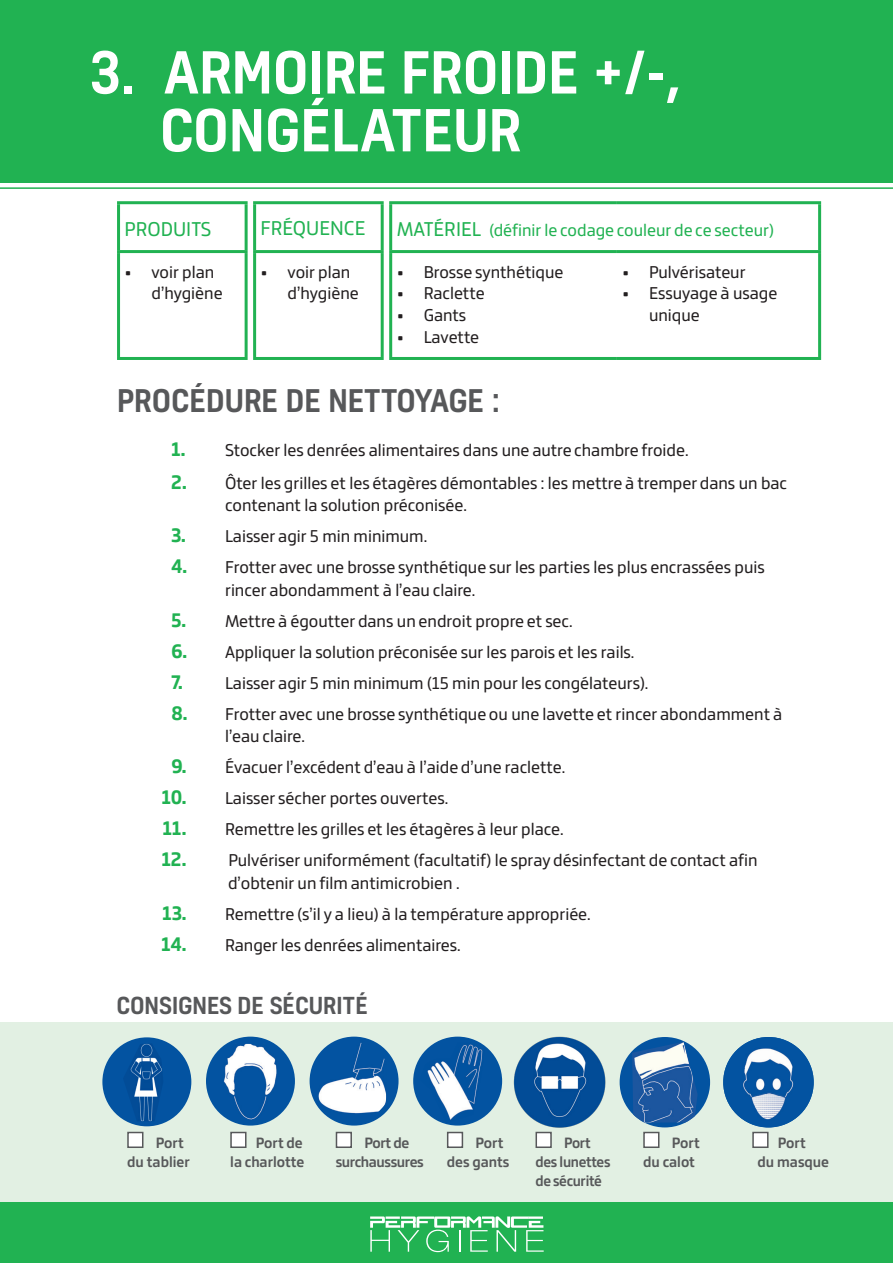
<style>
.page{position:relative;width:893px;height:1263px;background:#fff}
.page>*{position:absolute;margin:0;border:0;box-sizing:border-box;transform-origin:0 0}
.TITRE_ZONE{font:500 55.5px/57.8px "Kelson";color:#fff}
.PROCEDURE_NETT{font:500 30px "Kelson";color:#57585a}
.t1{font:500 22.5px "Kelson";color:#57585a}
.t2{font:21px "Bronkoh";color:#21b252}
.t3{font:18px/22.5px "Bronkoh";color:#231f20}
.t4{font:18px "Bronkoh";color:#21b252}
.t5{font:700 15.75px/18.9px "Bronkoh";letter-spacing:-.005em;color:#57585a}
.s1{font-size:21px}
.s2{font-weight:700;font-size:25.5px;color:#21b252}
</style>
<div class="page">
<div style="left:0;top:1022px;width:893px;height:187px;background:#e2f0e3"></div>
<div style="left:0;top:1202px;width:893px;height:61px;background:#21b252"></div>
<div style="left:127px;top:1132px;width:16px;height:16px;background:#fff;border:2px solid #57585a"></div>
<div style="left:230px;top:1132px;width:17px;height:16px;background:#fff;border:2px solid #57585a"></div>
<div style="left:336px;top:1132px;width:16px;height:16px;background:#fff;border:2px solid #57585a"></div>
<div style="left:447px;top:1132px;width:16px;height:16px;background:#fff;border:2px solid #57585a"></div>
<div style="left:535px;top:1132px;width:17px;height:16px;background:#fff;border:2px solid #57585a"></div>
<div style="left:643px;top:1132px;width:16px;height:16px;background:#fff;border:2px solid #57585a"></div>
<div style="left:752px;top:1132px;width:16px;height:16px;background:#fff;border:2px solid #57585a"></div>
<svg style="left:370px;top:1216px;width:174px;height:36px"></svg>
<div style="left:620px;top:1037px;width:90px;height:90px;background:#0353a1;border-radius:50%"></div>
<img style="left:632px;top:1042px;width:66px;height:81px">
<img style="left:723px;top:1037px;width:91px;height:90px;border-radius:45px">
<img style="left:513px;top:1036px;width:93px;height:92px">
<div style="left:102px;top:1037px;width:89px;height:89px;background:#0353a1;border-radius:50%"></div>
<img style="left:123px;top:1043px;width:40px;height:78px">
<div style="left:206px;top:1036px;width:89px;height:89px;background:#0353a1;border-radius:50%"></div>
<img style="left:220px;top:1044px;width:61px;height:77px">
<div style="left:310px;top:1036px;width:89px;height:89px;background:#0353a1;border-radius:50%"></div>
<img style="left:318px;top:1040px;width:68px;height:76px">
<div style="left:413px;top:1036px;width:89px;height:89px;background:#0353a1;border-radius:50%"></div>
<img style="left:420px;top:1043px;width:65px;height:80px">
<hr style="left:117px;top:204px;width:3px;height:46px;background:#21b252">
<hr style="left:117px;top:201px;width:131px;height:3px;background:#21b252">
<hr style="left:245px;top:204px;width:3px;height:46px;background:#21b252">
<hr style="left:253px;top:204px;width:3px;height:46px;background:#21b252">
<hr style="left:253px;top:201px;width:131px;height:3px;background:#21b252">
<hr style="left:381px;top:204px;width:3px;height:46px;background:#21b252">
<hr style="left:389px;top:204px;width:3px;height:46px;background:#21b252">
<hr style="left:389px;top:201px;width:227px;height:3px;background:#21b252">
<hr style="left:616px;top:201px;width:205px;height:3px;background:#21b252">
<hr style="left:818px;top:204px;width:3px;height:46px;background:#21b252">
<hr style="left:117px;top:253px;width:3px;height:104px;background:#21b252">
<hr style="left:117px;top:250px;width:131px;height:3px;background:#21b252">
<hr style="left:117px;top:357px;width:131px;height:3px;background:#21b252">
<hr style="left:245px;top:253px;width:3px;height:104px;background:#21b252">
<hr style="left:253px;top:253px;width:3px;height:104px;background:#21b252">
<hr style="left:253px;top:250px;width:131px;height:3px;background:#21b252">
<hr style="left:253px;top:357px;width:131px;height:3px;background:#21b252">
<hr style="left:381px;top:253px;width:3px;height:104px;background:#21b252">
<hr style="left:389px;top:253px;width:3px;height:104px;background:#21b252">
<hr style="left:389px;top:250px;width:227px;height:3px;background:#21b252">
<hr style="left:389px;top:357px;width:227px;height:3px;background:#21b252">
<hr style="left:616px;top:250px;width:205px;height:3px;background:#21b252">
<hr style="left:818px;top:253px;width:3px;height:104px;background:#21b252">
<hr style="left:616px;top:357px;width:205px;height:3px;background:#21b252">
<div style="left:0;top:0;width:893px;height:182px;background:#21b252"></div>
<hr style="left:0;top:187px;width:893px;height:2px;background:#21b252">
<p class="TITRE_ZONE" style="left:160px;top:42px;width:523px;text-indent:-69px">3. ARMOIRE FROIDE +/-,<br>CONGÉLATEUR</p>
<p class="t2" style="left:125px;top:217px;width:88px">PRODUITS</p>
<p class="t2" style="left:261px;top:217px;width:106px">FRÉQUENCE</p>
<p class="t4" style="left:397px;top:220px;width:379px"><span class="s1">MATÉRIEL</span> (définir le codage couleur de ce secteur)</p>
<p class="t3" style="left:152px;top:262px;width:73px;line-height:21.6px;text-indent:-27px">• voir plan d’hygiène</p>
<p class="t3" style="left:288px;top:262px;width:73px;line-height:21.6px;text-indent:-27px">• voir plan d’hygiène</p>
<p class="t3" style="left:397px;top:261px;width:168px">• Brosse synthétique</p>
<p class="t3" style="left:622px;top:261px;width:125px">• Pulvérisateur</p>
<p class="t3" style="left:649px;top:283px;width:130px;line-height:21.6px;text-indent:-27px">• Essuyage à usage unique</p>
<p class="t3" style="left:397px;top:283px;width:89px">• Raclette</p>
<p class="t3" style="left:397px;top:304px;width:71px">• Gants</p>
<p class="t3" style="left:397px;top:326px;width:84px">• Lavette</p>
<p class="PROCEDURE_NETT" style="left:117px;top:380px;width:384px">PROCÉDURE DE NETTOYAGE :</p>
<p class="t3" style="left:171px;top:440px;width:519px"><span class="s2">1.</span> Stocker les denrées alimentaires dans une autre chambre froide.</p>
<p class="t3" style="left:225px;top:472px;width:564px;text-indent:-54px"><span class="s2">2.</span> Ôter les grilles et les étagères démontables : les mettre à tremper dans un bac contenant la solution préconisée.</p>
<p class="t3" style="left:171px;top:526px;width:258px"><span class="s2">3.</span> Laisser agir 5 min minimum.</p>
<p class="t3" style="left:225px;top:557px;width:541px;text-indent:-54px"><span class="s2">4.</span> Frotter avec une brosse synthétique sur les parties les plus encrassées puis rincer abondamment à l’eau claire.</p>
<p class="t3" style="left:171px;top:610px;width:403px"><span class="s2">5.</span> Mettre à égoutter dans un endroit propre et sec.</p>
<p class="t3" style="left:171px;top:641px;width:465px"><span class="s2">6.</span> Appliquer la solution préconisée sur les parois et les rails.</p>
<p class="t3" style="left:171px;top:672px;width:479px"><span class="s2">7.</span> Laisser agir 5 min minimum (15 min pour les congélateurs).</p>
<p class="t3" style="left:225px;top:703px;width:559px;text-indent:-54px"><span class="s2">8.</span> Frotter avec une brosse synthétique ou une lavette et rincer abondamment à l’eau claire.</p>
<p class="t3" style="left:171px;top:757px;width:396px"><span class="s2">9.</span> Évacuer l’excédent d’eau à l’aide d’une raclette.</p>
<p class="t3" style="left:161px;top:788px;width:288px"><span class="s2">10.</span> Laisser sécher portes ouvertes.</p>
<p class="t3" style="left:162px;top:819px;width:403px"><span class="s2">11.</span> Remettre les grilles et les étagères à leur place.</p>
<p class="t3" style="left:228px;top:850px;width:531px;text-indent:-67px"><span class="s2">12.</span> Pulvériser uniformément (facultatif) le spray désinfectant de contact afin d’obtenir un film antimicrobien .</p>
<p class="t3" style="left:162px;top:903px;width:430px"><span class="s2">13.</span> Remettre (s’il y a lieu) à la température appropriée.</p>
<p class="t3" style="left:161px;top:934px;width:301px"><span class="s2">14.</span> Ranger les denrées alimentaires.</p>
<p class="t1" style="left:117px;top:990px;width:253px">CONSIGNES DE SÉCURITÉ</p>
<p class="t5" style="left:127px;top:1134px;width:64px;text-indent:29px">Port du tablier</p>
<p class="t5" style="left:230px;top:1134px;width:76px;text-align:right">Port de<br>la charlotte</p>
<p class="t5" style="left:336px;top:1134px;width:90px;text-indent:29px">Port de surchaussures</p>
<p class="t5" style="left:447px;top:1134px;width:64px;text-indent:29px">Port des gants</p>
<p class="t5" style="left:535px;top:1134px;width:76px;text-align:center">Port<br>des lunettes de sécurité</p>
<p class="t5" style="left:643px;top:1134px;width:58px;text-indent:29px">Port du calot</p>
<p class="t5" style="left:757px;top:1134px;width:73px;text-align:center">Port<br>du masque</p>
</div>
